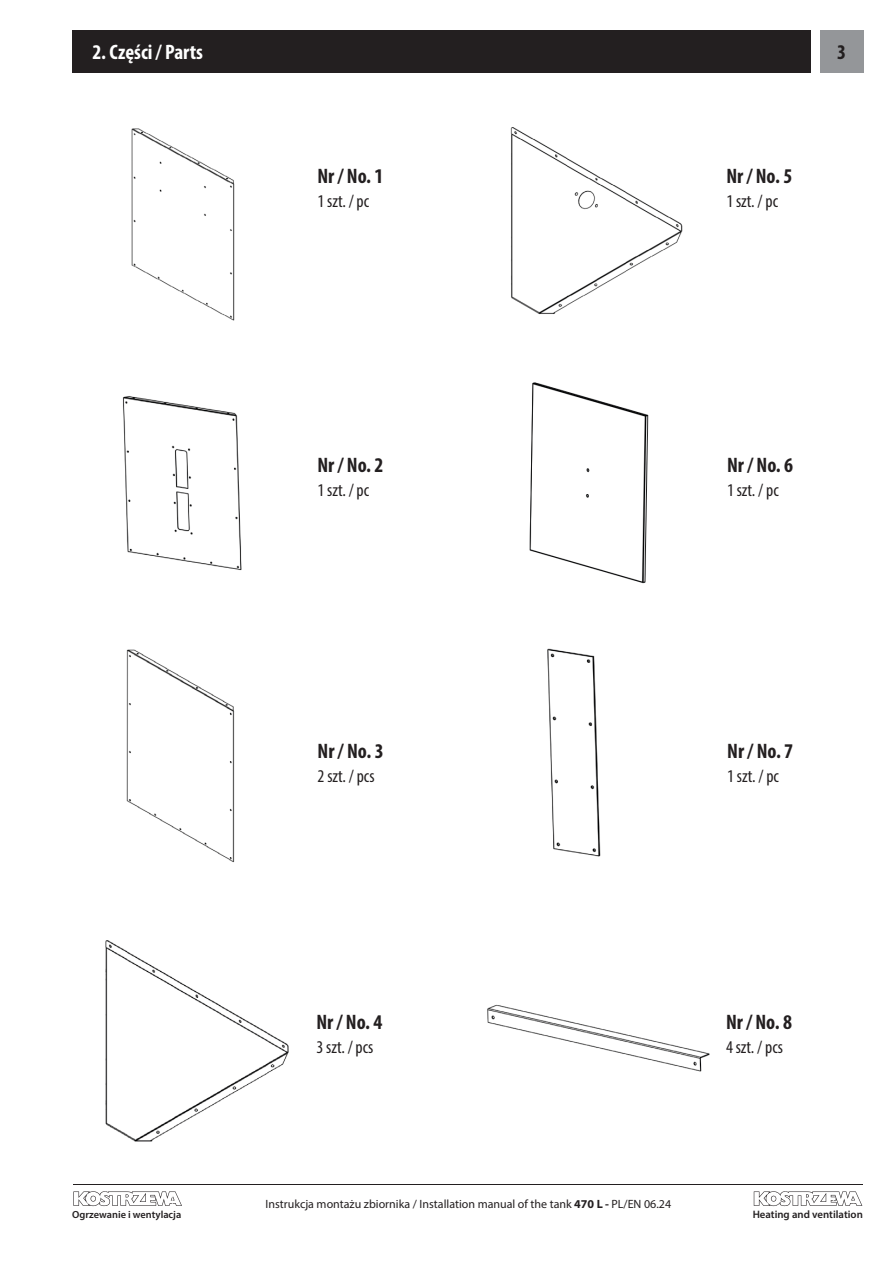
<style>
.page{position:relative;width:893px;height:1263px;background:#fff}
.page>*{position:absolute;margin:0;border:0;box-sizing:border-box;transform-origin:0 0}
.Podrozdział{font:700 condensed 21px "Myriad Pro";color:#231f20}
.Rozdział{font:700 condensed 21px "Myriad Pro";color:#fff}
.Podrozdział-2{font:condensed 18px "Myriad Pro";color:#231f20}
.t1{font:12px "Myriad Pro";color:#231f20}
.t2{font:600 10.8px "Myriad Pro";color:#231f20}
.t3{font:600 10.35px "Myriad Pro";color:#231f20}
.s1{font-weight:700}
</style>
<div class="page">
<hr style="left:73px;top:1184px;width:790px;height:1px;background:#231f20">
<svg style="left:73px;top:1191px;width:109px;height:15px"></svg>
<svg style="left:754px;top:1191px;width:108px;height:15px"></svg>
<div style="left:820px;top:30px;width:43px;height:42px;background:#949699"></div>
<div style="left:72px;top:30px;width:739px;height:43px;background:#231f20"></div>
<img style="left:123px;top:396px;width:119px;height:175px">
<img style="left:529px;top:382px;width:120px;height:202px">
<img style="left:131px;top:128px;width:104px;height:192px">
<img style="left:126px;top:649px;width:109px;height:213px">
<img style="left:547px;top:648px;width:54px;height:209px">
<img style="left:105px;top:940px;width:184px;height:202px">
<img style="left:487px;top:1004px;width:223px;height:68px">
<img style="left:510px;top:127px;width:173px;height:187px">
<p class="Rozdział" style="left:92px;top:39px;width:112px">2. Części / Parts</p>
<p class="Podrozdział" style="left:837px;top:39px;width:10px">3</p>
<p class="Podrozdział" style="left:317px;top:162px;width:68px">Nr / No. 1</p>
<p class="Podrozdział-2" style="left:317px;top:190px;width:53px">1 szt. / pc</p>
<p class="Podrozdział" style="left:317px;top:452px;width:68px">Nr / No. 2</p>
<p class="Podrozdział-2" style="left:317px;top:480px;width:53px">1 szt. / pc</p>
<p class="Podrozdział" style="left:318px;top:738px;width:68px">Nr / No. 3</p>
<p class="Podrozdział-2" style="left:318px;top:765px;width:58px">2 szt. / pcs</p>
<p class="Podrozdział" style="left:316px;top:1009px;width:68px">Nr / No. 4</p>
<p class="Podrozdział-2" style="left:316px;top:1036px;width:58px">3 szt. / pcs</p>
<p class="Podrozdział" style="left:726px;top:162px;width:68px">Nr / No. 5</p>
<p class="Podrozdział-2" style="left:726px;top:190px;width:53px">1 szt. / pc</p>
<p class="Podrozdział" style="left:727px;top:452px;width:68px">Nr / No. 6</p>
<p class="Podrozdział-2" style="left:727px;top:480px;width:53px">1 szt. / pc</p>
<p class="Podrozdział" style="left:727px;top:738px;width:68px">Nr / No. 7</p>
<p class="Podrozdział-2" style="left:727px;top:765px;width:53px">1 szt. / pc</p>
<p class="Podrozdział" style="left:726px;top:1009px;width:68px">Nr / No. 8</p>
<p class="Podrozdział-2" style="left:726px;top:1036px;width:58px">4 szt. / pcs</p>
<p class="t1" style="left:265px;top:1197px;width:407px">Instrukcja montażu zbiornika / Installation manual of the tank <span class="s1">470 L -</span> PL/EN 06.24</p>
<p class="t3" style="left:72px;top:1207px;width:111px">Ogrzewanie i wentylacja</p>
<p class="t2" style="left:753px;top:1207px;width:112px">Heating and ventilation</p>
</div>
